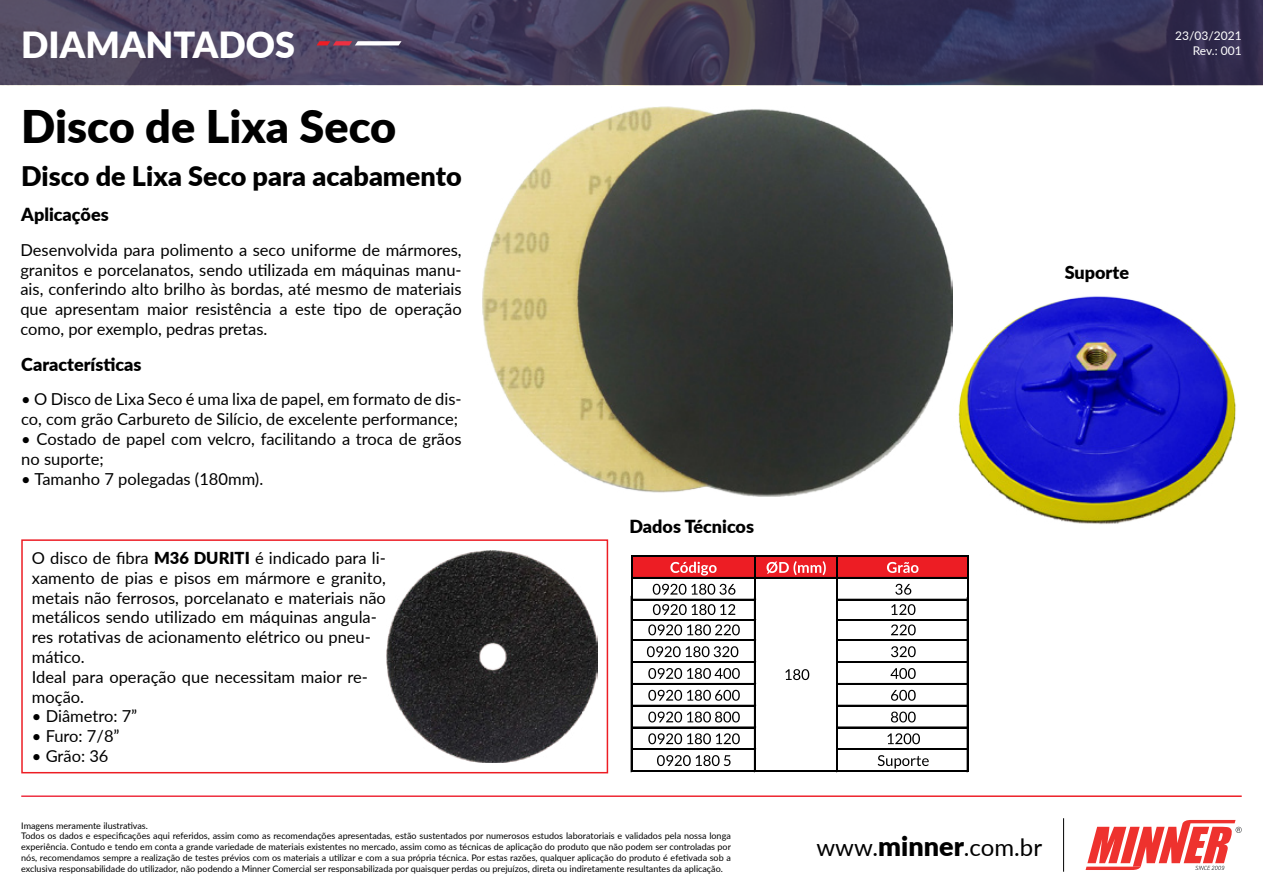
<style>
.page{position:relative;width:1263px;height:893px;background:#fff}
.page>*{position:absolute;margin:0;border:0;box-sizing:border-box;transform-origin:0 0}
.t1{font:900 45px "Lato";color:#000}
.t2{font:900 36px "Lato";color:#fff}
.t3{font:900 27px "Lato";color:#000}
.t4{font:24px "Lato";color:#000}
.t5{font:900 18px "Lato";color:#000}
.t6{font:16.5px/19.8px "Lato";color:#000}
.t7{font:12px/14.4px "Lato";color:#fff;text-align:right}
.t8{font:9px/10.8px "Lato";color:#000}
.s1{font-weight:900}
.s2{font-weight:900;font-size:27px}
</style>
<div class="page">
<img style="left:0;top:0;width:1263px;height:85px">
<hr style="left:1063px;top:818px;width:1px;height:54px;background:#000">
<svg style="left:316px;top:41px;width:85px;height:4px"></svg>
<svg style="left:1085px;top:820px;width:157px;height:50px"></svg>
<img style="left:952px;top:279px;width:284px;height:246px">
<img style="left:483px;top:106px;width:469px;height:391px">
<div style="left:632px;top:557px;width:336px;height:21px;background:#ed1d24"></div>
<svg style="left:670px;top:562px;width:46px;height:13px"></svg>
<svg style="left:766px;top:561px;width:60px;height:14px"></svg>
<svg style="left:887px;top:562px;width:31px;height:11px"></svg>
<svg style="left:648px;top:624px;width:92px;height:11px"></svg>
<svg style="left:653px;top:604px;width:82px;height:11px"></svg>
<svg style="left:653px;top:584px;width:82px;height:11px"></svg>
<svg style="left:891px;top:624px;width:25px;height:11px"></svg>
<svg style="left:647px;top:646px;width:91px;height:11px"></svg>
<svg style="left:891px;top:646px;width:25px;height:11px"></svg>
<svg style="left:648px;top:668px;width:92px;height:11px"></svg>
<svg style="left:890px;top:668px;width:26px;height:11px"></svg>
<svg style="left:648px;top:690px;width:92px;height:11px"></svg>
<svg style="left:891px;top:690px;width:25px;height:11px"></svg>
<svg style="left:648px;top:712px;width:92px;height:10px"></svg>
<svg style="left:891px;top:712px;width:25px;height:10px"></svg>
<svg style="left:648px;top:733px;width:92px;height:11px"></svg>
<svg style="left:887px;top:733px;width:33px;height:11px"></svg>
<svg style="left:657px;top:755px;width:73px;height:11px"></svg>
<svg style="left:878px;top:755px;width:51px;height:13px"></svg>
<svg style="left:785px;top:669px;width:24px;height:11px"></svg>
<hr style="left:632px;top:640px;width:124px;height:1px;background:#000">
<hr style="left:632px;top:619px;width:124px;height:2px;background:#000">
<hr style="left:632px;top:599px;width:124px;height:1px;background:#000">
<hr style="left:632px;top:661px;width:124px;height:1px;background:#000">
<hr style="left:632px;top:662px;width:124px;height:1px;background:#000">
<hr style="left:632px;top:683px;width:124px;height:2px;background:#000">
<hr style="left:632px;top:705px;width:124px;height:1px;background:#000">
<hr style="left:632px;top:727px;width:124px;height:1px;background:#000">
<hr style="left:632px;top:748px;width:124px;height:1px;background:#000">
<hr style="left:632px;top:749px;width:124px;height:1px;background:#000">
<hr style="left:631px;top:556px;width:1px;height:216px;background:#000">
<hr style="left:754px;top:556px;width:2px;height:216px;background:#000">
<hr style="left:836px;top:556px;width:2px;height:216px;background:#000">
<hr style="left:967px;top:556px;width:1px;height:216px;background:#000">
<hr style="left:632px;top:555px;width:336px;height:1px;background:#000">
<hr style="left:632px;top:556px;width:336px;height:1px;background:#000">
<hr style="left:632px;top:577px;width:336px;height:2px;background:#000">
<hr style="left:838px;top:640px;width:130px;height:1px;background:#000">
<hr style="left:838px;top:619px;width:130px;height:2px;background:#000">
<hr style="left:838px;top:599px;width:130px;height:1px;background:#000">
<hr style="left:838px;top:661px;width:130px;height:1px;background:#000">
<hr style="left:838px;top:662px;width:130px;height:1px;background:#000">
<hr style="left:838px;top:683px;width:130px;height:2px;background:#000">
<hr style="left:838px;top:705px;width:130px;height:1px;background:#000">
<hr style="left:838px;top:727px;width:130px;height:1px;background:#000">
<hr style="left:838px;top:748px;width:130px;height:1px;background:#000">
<hr style="left:838px;top:749px;width:130px;height:1px;background:#000">
<hr style="left:632px;top:770px;width:336px;height:2px;background:#000">
<svg style="left:891px;top:604px;width:24px;height:11px"></svg>
<svg style="left:895px;top:584px;width:16px;height:11px"></svg>
<div style="left:21px;top:539px;width:587px;height:234px;border:2px solid #ed1d24"></div>
<img style="left:387px;top:551px;width:210px;height:211px">
<h2 class="t2" style="left:21px;top:18px;width:275px">DIAMANTADOS</h2>
<h1 class="t1" style="left:21px;top:92px;width:377px">Disco de Lixa Seco</h1>
<h3 class="t3" style="left:21px;top:155px;width:442px">Disco de Lixa Seco para acabamento</h3>
<p class="t5" style="left:21px;top:201px;width:89px">Aplicações</p>
<p class="t6" style="left:20px;top:239px;width:443px;text-align:justify">Desenvolvida para polimento a seco uniforme de mármores, granitos e porcelanatos, sendo utilizada em máquinas manu&shy;ais, conferindo alto brilho às bordas, até mesmo de materiais que apresentam maior resistência a este tipo de operação como, por exemplo, pedras pretas.</p>
<p class="t5" style="left:21px;top:351px;width:122px">Características</p>
<p class="t6" style="left:21px;top:389px;width:442px">• O Disco de Lixa Seco é uma lixa de papel, em formato de dis&shy;co, com grão Carbureto de Silício, de excelente performance;</p>
<p class="t6" style="left:21px;top:428px;width:442px">• Costado de papel com velcro, facilitando a troca de grãos no suporte;</p>
<p class="t6" style="left:21px;top:468px;width:243px">• Tamanho 7 polegadas (180mm).</p>
<p class="t6" style="left:32px;top:547px;width:355px">O disco de fibra <span class="s1">M36 DURITI</span> é indicado para li&shy;xamento de pias e pisos em mármore e granito, metais não ferrosos, porcelanato e materiais não metálicos sendo utilizado em máquinas angula&shy;res rotativas de acionamento elétrico ou pneu&shy;mático.<br>Ideal para operação que necessitam maior re&shy;moção.</p>
<p class="t6" style="left:32px;top:706px;width:107px">• Diâmetro: 7”</p>
<p class="t6" style="left:32px;top:726px;width:89px">• Furo: 7/8”</p>
<p class="t6" style="left:32px;top:745px;width:78px">• Grão: 36</p>
<p class="t5" style="left:629px;top:513px;width:126px">Dados Técnicos</p>
<p class="t8" style="left:21px;top:819px;width:711px">Imagens meramente ilustrativas.<br>Todos os dados e especificações aqui referidos, assim como as recomendações apresentadas, estão sustentados por numerosos estudos laboratoriais e validados pela nossa longa experiência. Contudo e tendo em conta a grande variedade de materiais existentes no mercado, assim como as técnicas de aplicação do produto que não podem ser controladas por nós, recomendamos sempre a realização de testes prévios com os materiais a utilizar e com a sua própria técnica. Por estas razões, qualquer aplicação do produto é efetivada sob a exclusiva responsabilidade do utilizador, não podendo a Minner Comercial ser responsabilizada por quaisquer perdas ou prejuízos, direta ou indiretamente resultantes da aplicação.</p>
<p class="t7" style="left:1175px;top:28px;width:68px">23/03/2021<br>Rev.: 001</p>
<p class="t5" style="left:1065px;top:259px;width:66px">Suporte</p>
<h3 class="t4" style="left:816px;top:830px;width:227px">www.<span class="s2">minner</span>.com.br</h3>
</div>
